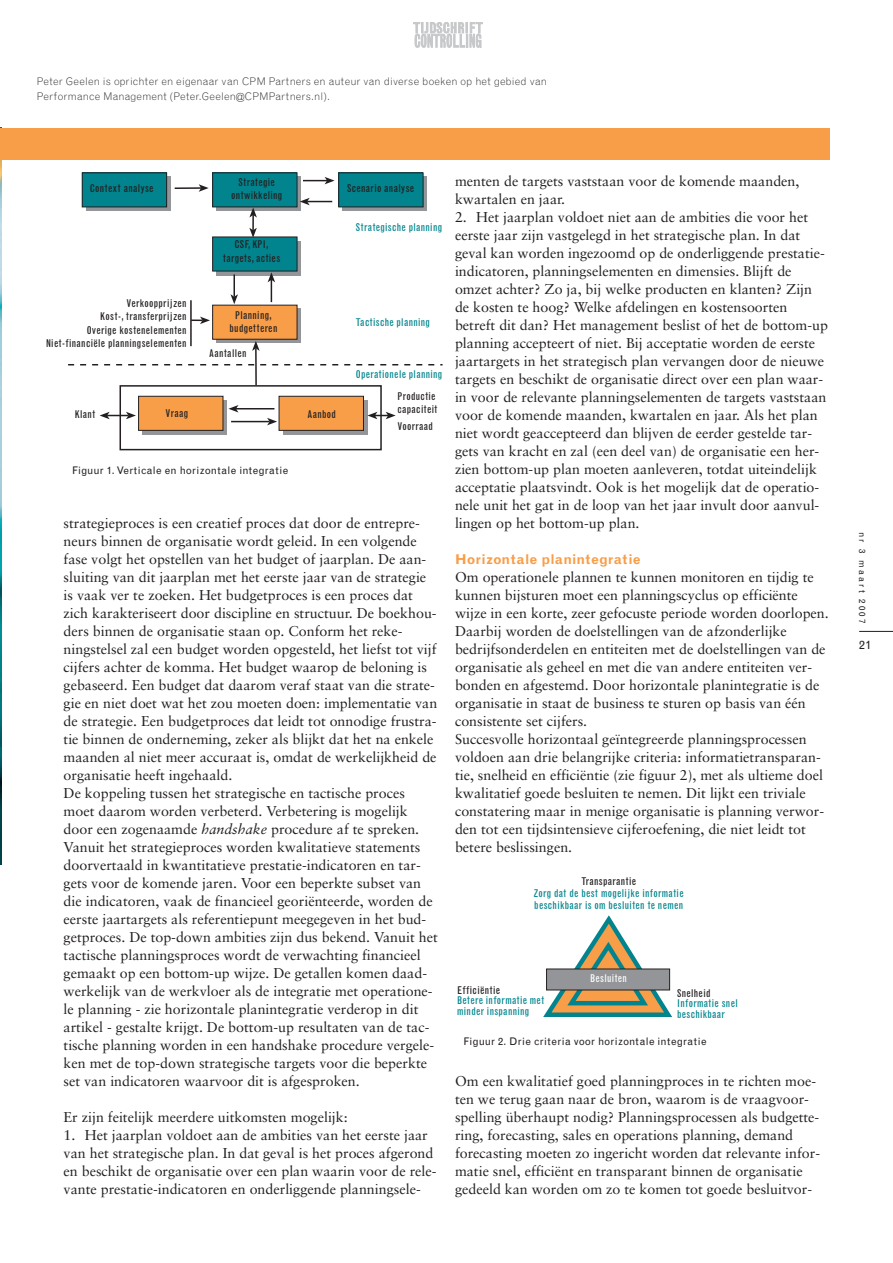
<style>
.page{position:relative;width:893px;height:1263px;background:#fff}
.page>*{position:absolute;margin:0;border:0;box-sizing:border-box;transform-origin:0 0}
.t1{font:14.25px/18px "Sabon";color:#231f20}
.t2{font:700 13.5px "Grotesque";letter-spacing:.02em;color:#f89d48}
.t3{font:12px "Grotesque";color:#231f20}
.t4{font:condensed 10.5px/13.5px "Grotesque";letter-spacing:.03em;color:#231f20;text-align:center}
.t5{font:condensed 10.5px/10.5px "Grotesque";letter-spacing:.03em;color:#01848d}
.t6{font:300 10.5px/15px "Grotesque";letter-spacing:.015em;color:#231f20}
.t7{font:10.5px "Grotesque";letter-spacing:.025em;color:#231f20}
.t8{font:condensed 10.5px "Grotesque";letter-spacing:.03em;color:#fff}
.t9{font:9px "Grotesque";letter-spacing:.24em;color:#231f20}
.s1{font-style:italic}
</style>
<div class="page">
<svg style="left:413px;top:22px;width:70px;height:26px"></svg>
<img style="left:0;top:159px;width:1px;height:706px">
<hr style="left:859px;top:631px;width:33px;height:1px;background:#231f20">
<div style="left:0;top:128px;width:829px;height:31px;background:#f89d48"></div>
<svg style="left:217px;top:241px;width:84px;height:34px"></svg>
<svg style="left:86px;top:177px;width:85px;height:34px"></svg>
<svg style="left:217px;top:177px;width:84px;height:34px"></svg>
<svg style="left:343px;top:177px;width:84px;height:34px"></svg>
<div style="left:82px;top:173px;width:85px;height:34px;background:#01848d"></div>
<div style="left:82px;top:173px;width:85px;height:34px;border:1px solid #231f20"></div>
<div style="left:213px;top:173px;width:84px;height:34px;background:#01848d"></div>
<div style="left:212px;top:173px;width:85px;height:34px;border:1px solid #231f20"></div>
<div style="left:339px;top:173px;width:84px;height:34px;background:#01848d"></div>
<div style="left:338px;top:173px;width:85px;height:34px;border:1px solid #231f20"></div>
<div style="left:212px;top:237px;width:85px;height:34px;background:#01848d;border:1px solid #231f20"></div>
<hr style="left:175px;top:187px;width:26px;height:2px;background:#231f20">
<svg style="left:199px;top:184px;width:10px;height:8px"></svg>
<svg style="left:303px;top:177px;width:31px;height:7px"></svg>
<svg style="left:300px;top:198px;width:32px;height:7px"></svg>
<hr style="left:233px;top:274px;width:2px;height:23px;background:#231f20">
<hr style="left:270px;top:280px;width:2px;height:22px;background:#231f20">
<svg style="left:267px;top:272px;width:8px;height:10px"></svg>
<svg style="left:249px;top:208px;width:8px;height:30px"></svg>
<svg style="left:68px;top:294px;width:374px;height:157px"></svg>
<svg style="left:543px;top:915px;width:129px;height:102px"></svg>
<div style="left:546px;top:969px;width:124px;height:21px;background:#939598;border:1px solid #231f20"></div>
<p class="t6" style="left:37px;top:75px;width:511px">Peter Geelen is oprichter en eigenaar van CPM Partners en auteur van diverse boeken op het gebied van<br>Performance Management (Peter.Geelen@CPMPartners.nl).</p>
<p class="t4" style="left:90px;top:182px;width:65px">Context analyse</p>
<p class="t4" style="left:231px;top:176px;width:53px">Strategie ontwikkeling</p>
<p class="t4" style="left:347px;top:182px;width:69px">Scenario analyse</p>
<p class="t4" style="left:223px;top:238px;width:59px">CSF, KPI, targets, acties</p>
<p class="t5" style="left:356px;top:223px;width:88px">Strategische planning</p>
<p class="t4" style="left:46px;top:297px;width:142px;text-align:right">Verkoopprijzen<br>Kost-, transferprijzen<br>Overige kostenelementen<br>Niet-financiële planningselementen</p>
<p class="t4" style="left:230px;top:309px;width:49px">Planning, budgetteren</p>
<p class="t4" style="left:209px;top:347px;width:39px">Aantallen</p>
<p class="t4" style="left:75px;top:408px;width:22px">Klant</p>
<p class="t4" style="left:166px;top:407px;width:24px">Vraag</p>
<p class="t4" style="left:307px;top:408px;width:30px">Aanbod</p>
<p class="t7" style="left:72px;top:466px;width:218px">Figuur 1. Verticale en horizontale integratie</p>
<p class="t5" style="left:356px;top:317px;width:75px">Tactische planning</p>
<p class="t5" style="left:356px;top:370px;width:88px">Operationele planning</p>
<p class="t4" style="left:397px;top:390px;width:42px;text-align:left">Productie capaciteit</p>
<p class="t4" style="left:397px;top:420px;width:37px">Voorraad</p>
<p class="t1" style="left:64px;top:515px;width:376px">strategieproces is een creatief proces dat door de entrepre&shy;neurs binnen de organisatie wordt geleid. In een volgende fase volgt het opstellen van het budget of jaarplan. De aan&shy;sluiting van dit jaarplan met het eerste jaar van de strategie is vaak ver te zoeken. Het budgetproces is een proces dat zich karakteriseert door discipline en structuur. De boekhou&shy;ders binnen de organisatie staan op. Conform het reke&shy;ningstelsel zal een budget worden opgesteld, het liefst tot vijf cijfers achter de komma. Het budget waarop de beloning is gebaseerd. Een budget dat daarom veraf staat van die strate&shy;gie en niet doet wat het zou moeten doen: implementatie van de strategie. Een budgetproces dat leidt tot onnodige frustra&shy;tie binnen de onderneming, zeker als blijkt dat het na enkele maanden al niet meer accuraat is, omdat de werkelijkheid de organisatie heeft ingehaald.<br>De koppeling tussen het strategische en tactische proces moet daarom worden verbeterd. Verbetering is mogelijk door een zogenaamde <span class="s1">handshake</span> procedure af te spreken.<br>Vanuit het strategieproces worden kwalitatieve statements doorvertaald in kwantitatieve prestatie-indicatoren en tar&shy;gets voor de komende jaren. Voor een beperkte subset van die indicatoren, vaak de financieel georiënteerde, worden de eerste jaartargets als referentiepunt meegegeven in het bud&shy;getproces. De top-down ambities zijn dus bekend. Vanuit het tactische planningsproces wordt de verwachting financieel gemaakt op een bottom-up wijze. De getallen komen daad&shy;werkelijk van de werkvloer als de integratie met operatione&shy;le planning - zie horizontale planintegratie verderop in dit artikel - gestalte krijgt. De bottom-up resultaten van de tac&shy;tische planning worden in een handshake procedure vergele&shy;ken met de top-down strategische targets voor die beperkte set van indicatoren waarvoor dit is afgesproken.</p>
<p class="t1" style="left:64px;top:1109px;width:286px">Er zijn feitelijk meerdere uitkomsten mogelijk:</p>
<p class="t1" style="left:64px;top:1127px;width:374px">1. Het jaarplan voldoet aan de ambities van het eerste jaar van het strategische plan. In dat geval is het proces afgerond en beschikt de organisatie over een plan waarin voor de rele&shy;vante prestatie-indicatoren en onderliggende planningsele-</p>
<p class="t1" style="left:455px;top:173px;width:346px">menten de targets vaststaan voor de komende maanden, kwartalen en jaar.</p>
<p class="t1" style="left:455px;top:209px;width:374px">2. Het jaarplan voldoet niet aan de ambities die voor het eerste jaar zijn vastgelegd in het strategische plan. In dat geval kan worden ingezoomd op de onderliggende prestatie&shy;indicatoren, planningselementen en dimensies. Blijft de omzet achter? Zo ja, bij welke producten en klanten? Zijn de kosten te hoog? Welke afdelingen en kostensoorten betreft dit dan? Het management beslist of het de bottom-up planning accepteert of niet. Bij acceptatie worden de eerste jaartargets in het strategisch plan vervangen door de nieuwe targets en beschikt de organisatie direct over een plan waar&shy;in voor de relevante planningselementen de targets vaststaan voor de komende maanden, kwartalen en jaar. Als het plan niet wordt geaccepteerd dan blijven de eerder gestelde tar&shy;gets van kracht en zal (een deel van) de organisatie een her&shy;zien bottom-up plan moeten aanleveren, totdat uiteindelijk acceptatie plaatsvindt. Ook is het mogelijk dat de operatio&shy;nele unit het gat in de loop van het jaar invult door aanvul&shy;lingen op het bottom-up plan.</p>
<p class="t2" style="left:455px;top:554px;width:187px">Horizontale planintegratie</p>
<p class="t1" style="left:455px;top:569px;width:375px">Om operationele plannen te kunnen monitoren en tijdig te kunnen bijsturen moet een planningscyclus op efficiënte wijze in een korte, zeer gefocuste periode worden doorlopen.<br>Daarbij worden de doelstellingen van de afzonderlijke bedrijfsonderdelen en entiteiten met de doelstellingen van de organisatie als geheel en met die van andere entiteiten ver&shy;bonden en afgestemd. Door horizontale planintegratie is de organisatie in staat de business te sturen op basis van één consistente set cijfers.<br>Succesvolle horizontaal geïntegreerde planningsprocessen voldoen aan drie belangrijke criteria: informatietransparan&shy;tie, snelheid en efficiëntie (zie figuur 2), met als ultieme doel kwalitatief goede besluiten te nemen. Dit lijkt een triviale constatering maar in menige organisatie is planning verwor&shy;den tot een tijdsintensieve cijferoefening, die niet leidt tot betere beslissingen.</p>
<p class="t4" style="left:581px;top:875px;width:56px">Transparantie</p>
<p class="t5" style="left:533px;top:888px;width:151px;line-height:12px">Zorg dat de best mogelijke informatie beschikbaar is om besluiten te nemen</p>
<p class="t4" style="left:457px;top:984px;width:44px">Efficiëntie</p>
<p class="t5" style="left:457px;top:996px;width:89px">Betere informatie met minder inspanning</p>
<p class="t8" style="left:590px;top:974px;width:38px">Besluiten</p>
<p class="t4" style="left:677px;top:987px;width:35px">Snelheid</p>
<p class="t5" style="left:677px;top:999px;width:62px">Informatie snel beschikbaar</p>
<p class="t7" style="left:463px;top:1037px;width:244px">Figuur 2. Drie criteria voor horizontale integratie</p>
<p class="t1" style="left:455px;top:1073px;width:366px">Om een kwalitatief goed planningproces in te richten moe&shy;ten we terug gaan naar de bron, waarom is de vraagvoor&shy;spelling überhaupt nodig? Planningsprocessen als budgette&shy;ring, forecasting, sales en operations planning, demand forecasting moeten zo ingericht worden dat relevante infor&shy;matie snel, efficiënt en transparant binnen de organisatie gedeeld kan worden om zo te komen tot goede besluitvor-</p>
<p class="t9" style="left:865px;top:532px;width:92px;rotate:90deg">nr 3 maart 2007</p>
<p class="t3" style="left:859px;top:640px;width:14px">21</p>
</div>
